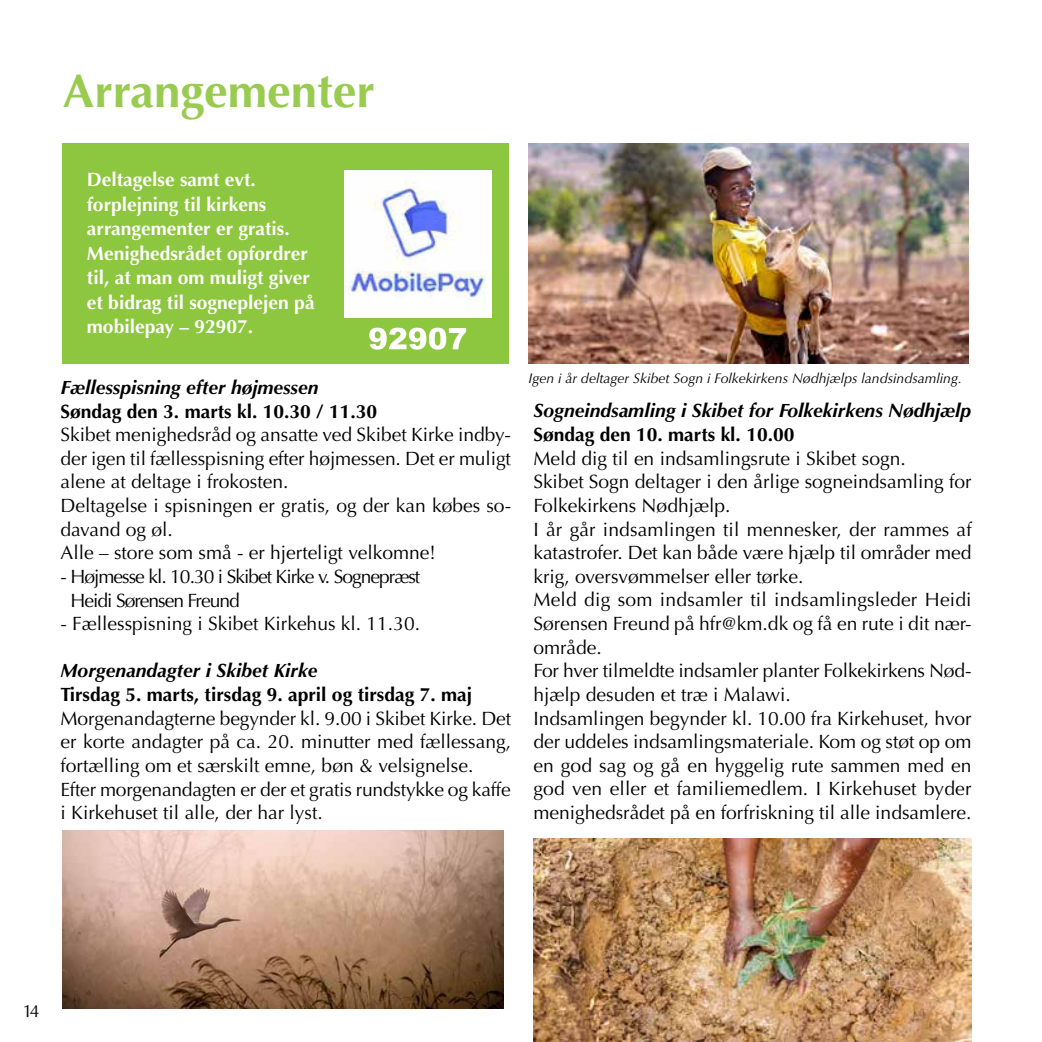
<style>
.page{position:relative;width:1042px;height:1042px;background:#fff}
.page>*{position:absolute;margin:0;border:0;box-sizing:border-box;transform-origin:0 0}
.t1{font:700 47.25px "Optima";color:#98cb4f}
.t2{font:19.25px/23.6px "Optima";color:#000}
.t3{font:700 19.25px/24.5px "Optima";color:#fff}
.t4{font:italic 700 19.25px "Optima";color:#000}
.t5{font:700 19.25px "Optima";color:#000}
.t6{font:19.25px/23.6px "Optima";letter-spacing:-.05em;color:#000}
.t7{font:17.5px "Optima";color:#000}
.t8{font:italic 14px "Optima";color:#000}
</style>
<div class="page">
<div style="left:62px;top:144px;width:446px;height:220px;background:#8dc63f"></div>
<img style="left:344px;top:171px;width:147px;height:147px">
<svg style="left:369px;top:328px;width:97px;height:22px"></svg>
<img style="left:528px;top:144px;width:441px;height:220px">
<img style="left:63px;top:830px;width:440px;height:178px">
<img style="left:533px;top:838px;width:438px;height:204px">
<h1 class="t1" style="left:63px;top:63px;width:313px">Arrangementer</h1>
<p class="t3" style="left:87px;top:168px;width:229px">Deltagelse samt evt. forplejning til kirkens arrangementer er gratis.<br>Menighedsrådet opfordrer til, at man om muligt giver et bidrag til sogneplejen på mobilepay – 92907.</p>
<p class="t4" style="left:61px;top:376px;width:259px">Fællesspisning efter højmessen</p>
<p class="t5" style="left:61px;top:400px;width:318px">Søndag den 3. marts kl. 10.30 / 11.30</p>
<p class="t2" style="left:61px;top:423px;width:452px">Skibet menighedsråd og ansatte ved Skibet Kirke indby&shy;der igen til fællesspisning efter højmessen. Det er muligt alene at deltage i frokosten.<br>Deltagelse i spisningen er gratis, og der kan købes so&shy;davand og øl.<br>Alle – store som små - er hjerteligt velkomne!</p>
<p class="t6" style="left:70px;top:565px;width:351px;text-indent:-10px">- Højmesse kl. 10.30 i Skibet Kirke v. Sognepræst<br>Heidi Sørensen Freund</p>
<p class="t2" style="left:61px;top:612px;width:361px">- Fællesspisning i Skibet Kirkehus kl. 11.30.</p>
<p class="t4" style="left:61px;top:659px;width:258px">Morgenandagter i Skibet Kirke</p>
<p class="t5" style="left:61px;top:683px;width:413px">Tirsdag 5. marts, tirsdag 9. april og tirsdag 7. maj</p>
<p class="t2" style="left:61px;top:706px;width:452px">Morgenandagterne begynder kl. 9.00 i Skibet Kirke. Det er korte andagter på ca. 20. minutter med fællessang, fortælling om et særskilt emne, bøn &amp; velsignelse.<br>Efter morgenandagten er der et gratis rundstykke og kaffe i Kirkehuset til alle, der har lyst.</p>
<p class="t8" style="left:528px;top:370px;width:435px">Igen i år deltager Skibet Sogn i Folkekirkens Nødhjælps landsindsamling.</p>
<p class="t4" style="left:533px;top:399px;width:439px">Sogneindsamling i Skibet for Folkekirkens Nødhjælp</p>
<p class="t5" style="left:533px;top:423px;width:263px">Søndag den 10. marts kl. 10.00</p>
<p class="t2" style="left:533px;top:446px;width:440px">Meld dig til en indsamlingsrute i Skibet sogn.<br>Skibet Sogn deltager i den årlige sogneindsamling for Folkekirkens Nødhjælp.<br>I år går indsamlingen til mennesker, der rammes af katastrofer. Det kan både være hjælp til områder med krig, oversvømmelser eller tørke.<br>Meld dig som indsamler til indsamlingsleder Heidi Sørensen Freund på hfr@km.dk og få en rute i dit nær&shy;område.<br>For hver tilmeldte indsamler planter Folkekirkens Nød&shy;hjælp desuden et træ i Malawi.<br>Indsamlingen begynder kl. 10.00 fra Kirkehuset, hvor der uddeles indsamlingsmateriale. Kom og støt op om en god sag og gå en hyggelig rute sammen med en god ven eller et familiemedlem. I Kirkehuset byder menighedsrådet på en forfriskning til alle indsamlere.</p>
<p class="t7" style="left:23px;top:1000px;width:18px">14</p>
</div>
